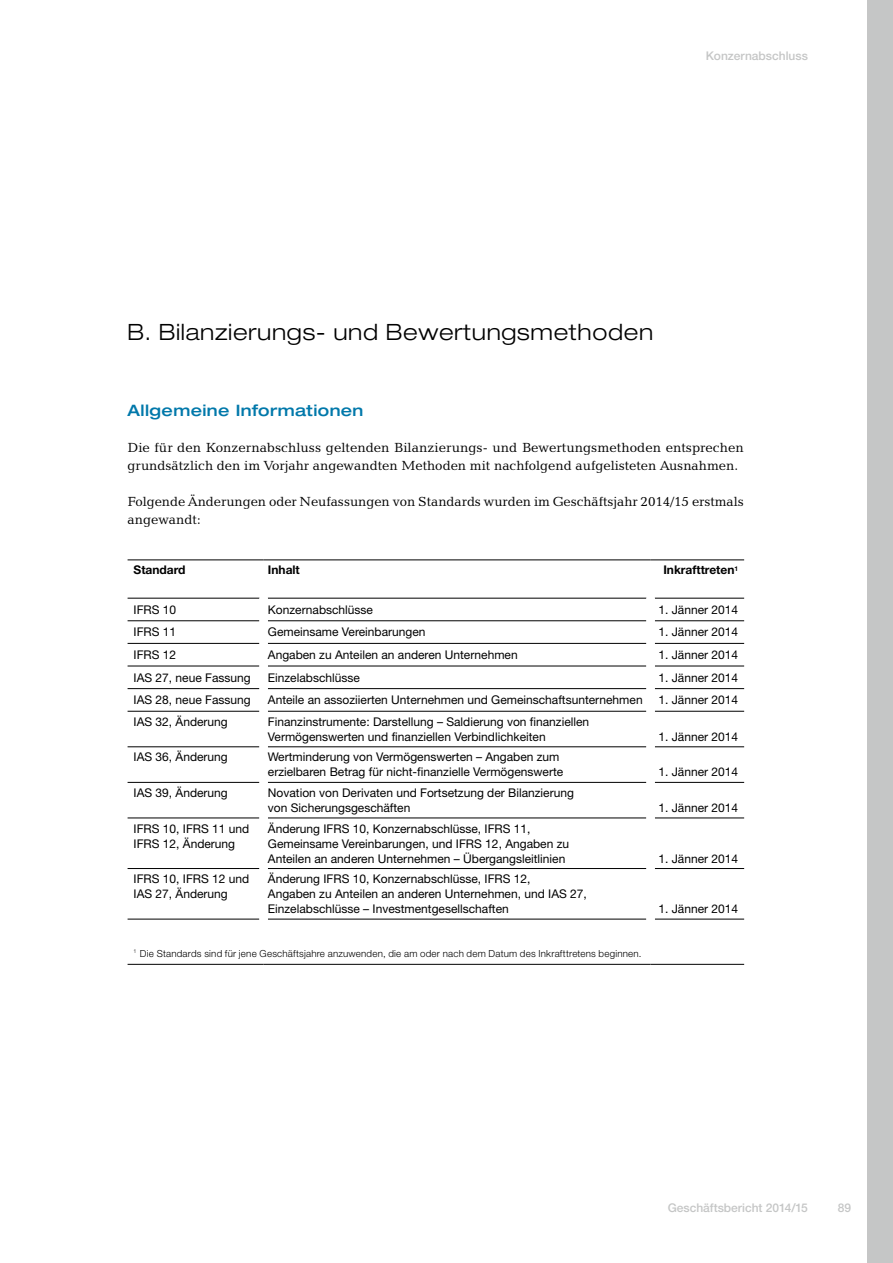
<style>
.page{position:relative;width:893px;height:1263px;background:#fff}
.page>*{position:absolute;margin:0;border:0;box-sizing:border-box;transform-origin:0 0}
.t1{font:300 expanded 22.5px "Helvetica Neue LT Std";letter-spacing:.03em;color:#000}
.t2{font:500 expanded 15.75px "Helvetica Neue LT Std";letter-spacing:.025em;color:#0078aa}
.t3{font:13.5px/18px "Candida BT";color:#000}
.t4{font:12px/15px "Helvetica Neue LT Std";color:#000}
.t5{font:500 12px "Helvetica Neue LT Std";color:#c5c6c6}
.t6{font:700 12px "Helvetica Neue LT Std";color:#000}
.t7{font:300 9.75px "Helvetica Neue LT Std";letter-spacing:.02em;color:#000}
</style>
<div class="page">
<div style="left:867px;top:0;width:26px;height:1263px;background:#c5c6c6"></div>
<hr style="left:128px;top:620px;width:131px;height:1px;background:#000">
<hr style="left:268px;top:620px;width:378px;height:1px;background:#000">
<hr style="left:655px;top:620px;width:89px;height:1px;background:#000">
<hr style="left:128px;top:643px;width:131px;height:1px;background:#000">
<hr style="left:268px;top:643px;width:378px;height:1px;background:#000">
<hr style="left:655px;top:643px;width:89px;height:1px;background:#000">
<hr style="left:128px;top:666px;width:131px;height:1px;background:#000">
<hr style="left:268px;top:666px;width:378px;height:1px;background:#000">
<hr style="left:655px;top:666px;width:89px;height:1px;background:#000">
<hr style="left:128px;top:688px;width:131px;height:1px;background:#000">
<hr style="left:268px;top:688px;width:378px;height:1px;background:#000">
<hr style="left:655px;top:688px;width:89px;height:1px;background:#000">
<hr style="left:128px;top:711px;width:131px;height:1px;background:#000">
<hr style="left:268px;top:711px;width:378px;height:1px;background:#000">
<hr style="left:655px;top:711px;width:89px;height:1px;background:#000">
<hr style="left:128px;top:746px;width:131px;height:1px;background:#000">
<hr style="left:268px;top:746px;width:378px;height:1px;background:#000">
<hr style="left:655px;top:746px;width:89px;height:1px;background:#000">
<hr style="left:128px;top:782px;width:131px;height:1px;background:#000">
<hr style="left:268px;top:782px;width:378px;height:1px;background:#000">
<hr style="left:655px;top:782px;width:89px;height:1px;background:#000">
<hr style="left:128px;top:818px;width:131px;height:1px;background:#000">
<hr style="left:268px;top:818px;width:378px;height:1px;background:#000">
<hr style="left:655px;top:818px;width:89px;height:1px;background:#000">
<hr style="left:128px;top:868px;width:131px;height:1px;background:#000">
<hr style="left:268px;top:868px;width:378px;height:1px;background:#000">
<hr style="left:655px;top:868px;width:89px;height:1px;background:#000">
<hr style="left:128px;top:919px;width:131px;height:1px;background:#000">
<hr style="left:268px;top:919px;width:378px;height:1px;background:#000">
<hr style="left:655px;top:919px;width:89px;height:1px;background:#000">
<hr style="left:128px;top:964px;width:136px;height:1px;background:#000">
<hr style="left:264px;top:964px;width:387px;height:1px;background:#000">
<hr style="left:651px;top:964px;width:93px;height:1px;background:#000">
<hr style="left:128px;top:560px;width:136px;height:1px;background:#000">
<hr style="left:264px;top:560px;width:387px;height:1px;background:#000">
<hr style="left:651px;top:560px;width:93px;height:1px;background:#000">
<hr style="left:128px;top:598px;width:131px;height:1px;background:#000">
<hr style="left:268px;top:598px;width:378px;height:1px;background:#000">
<hr style="left:655px;top:598px;width:89px;height:1px;background:#000">
<p class="t5" style="left:706px;top:48px;width:104px">Konzernabschluss</p>
<h1 class="t1" style="left:128px;top:319px;width:527px">B. Bilanzierungs- und Bewertungsmethoden</h1>
<h2 class="t2" style="left:128px;top:400px;width:237px">Allgemeine Informationen</h2>
<p class="t3" style="left:128px;top:438px;width:618px">Die für den Konzernabschluss geltenden Bilanzierungs- und Bewertungsmethoden entsprechen grundsätzlich den im Vorjahr angewandten Methoden mit nachfolgend aufgelisteten Ausnahmen.</p>
<p class="t3" style="left:128px;top:492px;width:618px">Folgende Änderungen oder Neufassungen von Standards wurden im Geschäftsjahr 2014/15 erstmals angewandt:</p>
<p class="t6" style="left:134px;top:563px;width:54px">Standard</p>
<p class="t6" style="left:268px;top:563px;width:33px">Inhalt</p>
<p class="t6" style="left:663px;top:563px;width:76px">Inkrafttreten<sup>1</sup></p>
<p class="t4" style="left:134px;top:602px;width:44px">IFRS 10</p>
<p class="t4" style="left:268px;top:602px;width:107px">Konzernabschlüsse</p>
<p class="t4" style="left:658px;top:602px;width:81px">1. Jänner 2014</p>
<p class="t4" style="left:134px;top:624px;width:44px">IFRS 11</p>
<p class="t4" style="left:268px;top:624px;width:159px">Gemeinsame Vereinbarungen</p>
<p class="t4" style="left:658px;top:624px;width:81px">1. Jänner 2014</p>
<p class="t4" style="left:134px;top:647px;width:44px">IFRS 12</p>
<p class="t4" style="left:268px;top:647px;width:251px">Angaben zu Anteilen an anderen Unternehmen</p>
<p class="t4" style="left:658px;top:647px;width:81px">1. Jänner 2014</p>
<p class="t4" style="left:134px;top:670px;width:119px">IAS 27, neue Fassung</p>
<p class="t4" style="left:268px;top:670px;width:93px">Einzelabschlüsse</p>
<p class="t4" style="left:658px;top:670px;width:81px">1. Jänner 2014</p>
<p class="t4" style="left:134px;top:692px;width:119px">IAS 28, neue Fassung</p>
<p class="t4" style="left:268px;top:692px;width:376px">Anteile an assoziierten Unternehmen und Gemeinschaftsunternehmen</p>
<p class="t4" style="left:658px;top:692px;width:81px">1. Jänner 2014</p>
<p class="t4" style="left:134px;top:714px;width:96px">IAS 32, Änderung</p>
<p class="t4" style="left:268px;top:714px;width:323px">Finanzinstrumente: Darstellung – Saldierung von finanziellen<br>Vermögenswerten und finanziellen Verbindlichkeiten</p>
<p class="t4" style="left:658px;top:729px;width:81px">1. Jänner 2014</p>
<p class="t4" style="left:134px;top:749px;width:96px">IAS 36, Änderung</p>
<p class="t4" style="left:268px;top:749px;width:297px">Wertminderung von Vermögenswerten – Angaben zum erzielbaren Betrag für nicht-finanzielle Vermögenswerte</p>
<p class="t4" style="left:134px;top:785px;width:96px">IAS 39, Änderung</p>
<p class="t4" style="left:268px;top:785px;width:308px">Novation von Derivaten und Fortsetzung der Bilanzierung von Sicherungsgeschäften</p>
<p class="t4" style="left:134px;top:820px;width:117px">IFRS 10, IFRS 11 und<br>IFRS 12, Änderung</p>
<p class="t4" style="left:268px;top:820px;width:303px">Änderung IFRS 10, Konzernabschlüsse, IFRS 11,<br>Gemeinsame Vereinbarungen, und IFRS 12, Angaben zu<br>Anteilen an anderen Unternehmen – Übergangsleitlinien</p>
<p class="t4" style="left:134px;top:871px;width:117px">IFRS 10, IFRS 12 und<br>IAS 27, Änderung</p>
<p class="t4" style="left:268px;top:871px;width:320px">Änderung IFRS 10, Konzernabschlüsse, IFRS 12,<br>Angaben zu Anteilen an anderen Unternehmen, und IAS 27,<br>Einzelabschlüsse – Investmentgesellschaften</p>
<p class="t7" style="left:134px;top:947px;width:509px"><sup>1</sup> Die Standards sind für jene Geschäftsjahre anzuwenden, die am oder nach dem Datum des Inkrafttretens beginnen.</p>
<p class="t4" style="left:658px;top:764px;width:81px">1. Jänner 2014</p>
<p class="t4" style="left:658px;top:800px;width:81px">1. Jänner 2014</p>
<p class="t4" style="left:658px;top:850px;width:81px">1. Jänner 2014</p>
<p class="t4" style="left:658px;top:901px;width:81px">1. Jänner 2014</p>
<p class="t5" style="left:668px;top:1200px;width:142px">Geschäftsbericht 2014/15</p>
<p class="t5" style="left:838px;top:1200px;width:15px">89</p>
</div>
